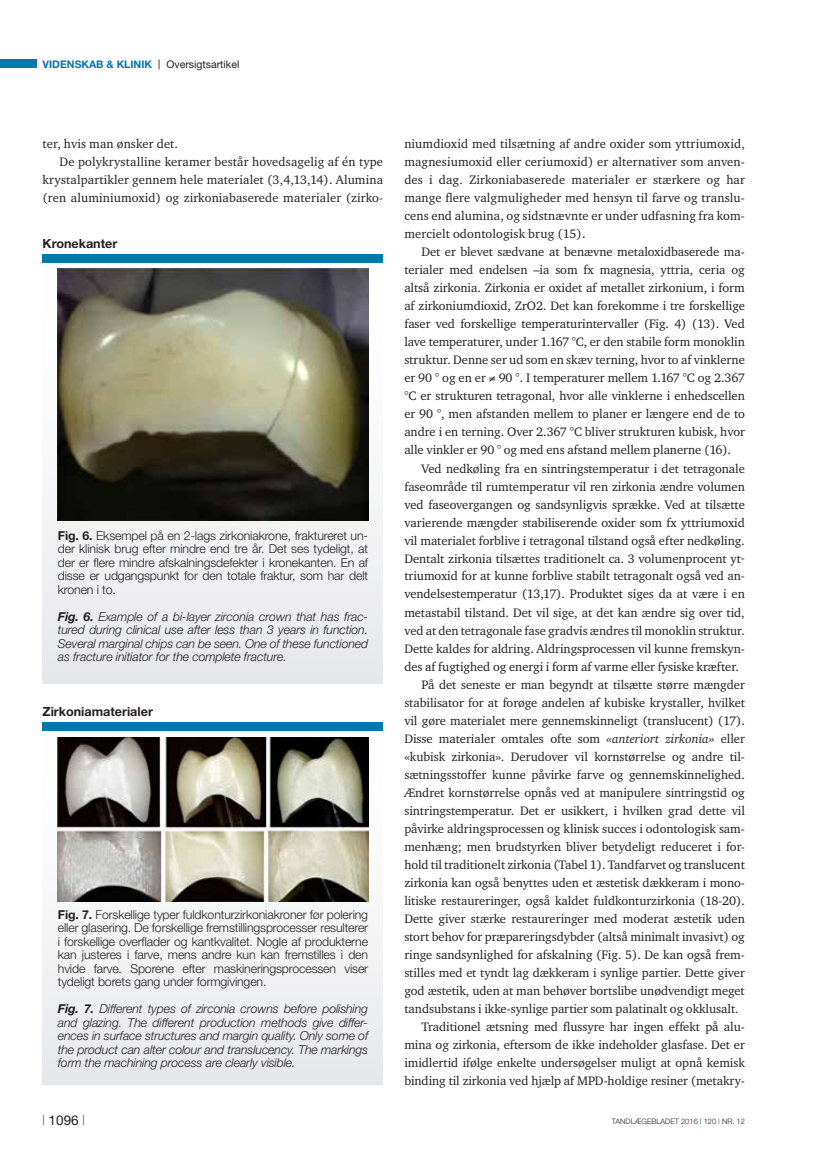
<style>
.page{position:relative;width:830px;height:1157px;background:#fff}
.page>*{position:absolute;margin:0;border:0;box-sizing:border-box;transform-origin:0 0}
.t1{font:13.5px "Helvetica Neue";color:#231f20}
.t2{font:12.6px/18px "Charter ITC";letter-spacing:-.005em;color:#231f20;text-align:justify}
.t3{font:700 12.6px "Helvetica Neue";color:#231f20}
.t4{font:300 12.3px/13.5px "Helvetica Neue";letter-spacing:-.01em;color:#231f20;text-align:justify}
.t5{font:italic 300 12.3px/13.5px "Helvetica Neue";letter-spacing:-.01em;color:#231f20;text-align:justify}
.t6{font:700 10.5px "Helvetica Neue";color:#0078ae}
.t7{font:300 7.5px "Helvetica Neue";color:#231f20}
.s1{font-family:"Arial";font-weight:400;color:#231f20}
.s2{font-weight:400;color:#231f20}
.s3{font-weight:700}
.s4{font-style:italic}
.s5{font-weight:400;color:#0078ae}
</style>
<div class="page">
<div style="left:0;top:60px;width:37px;height:8px;background:#0078ae"></div>
<svg style="left:43px;top:262px;width:340px;height:422px;fill:#eeeef0"></svg>
<div style="left:43px;top:254px;width:340px;height:8px;background:#0078ae"></div>
<img style="left:58px;top:269px;width:310px;height:252px">
<div style="left:43px;top:725px;width:340px;height:359px;background:linear-gradient(to bottom,#f5f4f4,#eaebed)"></div>
<div style="left:43px;top:722px;width:340px;height:8px;background:#0078ae"></div>
<img style="left:58px;top:737px;width:310px;height:164px">
<p class="t6" style="left:43px;top:58px;width:198px">VIDENSKAB &amp; KLINIK <span class="s1">|</span> <span class="s2">Oversigtsartikel</span></p>
<p class="t2" style="left:43px;top:135px;width:137px">ter, hvis man ønsker det.</p>
<p class="t2" style="left:60px;top:153px;width:325px">De polykrystalline keramer består hovedsagelig af én type</p>
<p class="t2" style="left:43px;top:171px;width:342px">krystalpartikler gennem hele materialet (3,4,13,14). Alumina</p>
<p class="t2" style="left:43px;top:189px;width:342px">(ren aluminiumoxid) og zirkoniabaserede materialer (zirko-</p>
<p class="t3" style="left:43px;top:236px;width:76px">Kronekanter</p>
<p class="t4" style="left:58px;top:528px;width:311px"><span class="s3">Fig. 6.</span> Eksempel på en 2-lags zirkoniakrone, fraktureret un&shy;der klinisk brug efter mindre end tre år. Det ses tydeligt, at der er flere mindre afskalningsdefekter i kronekanten. En af disse er udgangspunkt for den totale fraktur, som har delt kronen i to.</p>
<p class="t5" style="left:58px;top:609px;width:312px"><span class="s3">Fig. 6.</span> Example of a bi-layer zirconia crown that has frac&shy;tured during clinical use after less than 3 years in function.<br>Several marginal chips can be seen. One of these functioned as fracture initiator for the complete fracture.</p>
<p class="t3" style="left:43px;top:704px;width:112px">Zirkoniamaterialer</p>
<p class="t4" style="left:58px;top:907px;width:311px"><span class="s3">Fig. 7.</span> Forskellige typer fuldkonturzirkoniakroner før polering eller glasering. De forskellige fremstillingsprocesser resulterer i forskellige overflader og kantkvalitet. Nogle af produkterne kan justeres i farve, mens andre kun kan fremstilles i den hvide farve. Sporene efter maskineringsprocessen viser tydeligt borets gang under formgivingen.</p>
<p class="t5" style="left:58px;top:1002px;width:312px"><span class="s3">Fig. 7.</span> Different types of zirconia crowns before polishing and glazing. The different production methods give differ&shy;ences in surface structures and margin quality. Only some of the product can alter colour and translucency. The markings form the machining process are clearly visible.</p>
<p class="t2" style="left:404px;top:135px;width:342px">niumdioxid med tilsætning af andre oxider som yttriumoxid, magnesiumoxid eller ceriumoxid) er alternativer som anven&shy;des i dag. Zirkoniabaserede materialer er stærkere og har mange flere valgmuligheder med hensyn til farve og translu&shy;cens end alumina, og sidstnævnte er under udfasning fra kom&shy;mercielt odontologisk brug (15).</p>
<p class="t2" style="left:404px;top:243px;width:342px;text-indent:17px">Det er blevet sædvane at benævne metaloxidbaserede ma&shy;terialer med endelsen –ia som fx magnesia, yttria, ceria og altså zirkonia. Zirkonia er oxidet af metallet zirkonium, i form af zirkoniumdioxid, ZrO2. Det kan forekomme i tre forskellige faser ved forskellige temperaturintervaller (Fig. 4) (13). Ved lave temperaturer, under 1.167 °C, er den stabile form monoklin struktur. Denne ser ud som en skæv terning, hvor to af vinklerne er 90 ° og en er ≠ 90 °. I temperaturer mellem 1.167 °C og 2.367 °C er strukturen tetragonal, hvor alle vinklerne i enhedscellen er 90 °, men afstanden mellem to planer er længere end de to andre i en terning. Over 2.367 °C bliver strukturen kubisk, hvor alle vinkler er 90 ° og med ens afstand mellem planerne (16).</p>
<p class="t2" style="left:421px;top:459px;width:325px">Ved nedkøling fra en sintringstemperatur i det tetragonale</p>
<p class="t2" style="left:404px;top:477px;width:342px">faseområde til rumtemperatur vil ren zirkonia ændre volumen</p>
<p class="t2" style="left:404px;top:495px;width:342px">ved faseovergangen og sandsynligvis sprække. Ved at tilsætte</p>
<p class="t2" style="left:404px;top:513px;width:342px">varierende mængder stabiliserende oxider som fx yttriumoxid</p>
<p class="t2" style="left:404px;top:531px;width:342px">vil materialet forblive i tetragonal tilstand også efter nedkøling.</p>
<p class="t2" style="left:404px;top:549px;width:342px">Dentalt zirkonia tilsættes traditionelt ca. 3 volumenprocent yt-</p>
<p class="t2" style="left:404px;top:567px;width:342px">triumoxid for at kunne forblive stabilt tetragonalt også ved an-</p>
<p class="t2" style="left:404px;top:585px;width:342px">vendelsestemperatur (13,17). Produktet siges da at være i en</p>
<p class="t2" style="left:404px;top:603px;width:342px">metastabil tilstand. Det vil sige, at det kan ændre sig over tid,</p>
<p class="t2" style="left:404px;top:621px;width:342px">ved at den tetragonale fase gradvis ændres til monoklin struktur.</p>
<p class="t2" style="left:404px;top:639px;width:342px">Dette kaldes for aldring. Aldringsprocessen vil kunne fremskyn-</p>
<p class="t2" style="left:404px;top:657px;width:336px">des af fugtighed og energi i form af varme eller fysiske kræfter.</p>
<p class="t2" style="left:421px;top:675px;width:325px">På det seneste er man begyndt at tilsætte større mængder</p>
<p class="t2" style="left:404px;top:693px;width:342px">stabilisator for at forøge andelen af kubiske krystaller, hvilket</p>
<p class="t2" style="left:404px;top:711px;width:342px">vil gøre materialet mere gennemskinneligt (translucent) (17).</p>
<p class="t2" style="left:404px;top:729px;width:342px">Disse materialer omtales ofte som <span class="s4">«anteriort zirkonia»</span> eller</p>
<p class="t2" style="left:404px;top:747px;width:342px">«kubisk zirkonia». Derudover vil kornstørrelse og andre til-</p>
<p class="t2" style="left:404px;top:765px;width:342px">sætningsstoffer kunne påvirke farve og gennemskinnelighed.</p>
<p class="t2" style="left:404px;top:783px;width:342px">Ændret kornstørrelse opnås ved at manipulere sintringstid og</p>
<p class="t2" style="left:404px;top:801px;width:342px">sintringstemperatur. Det er usikkert, i hvilken grad dette vil</p>
<p class="t2" style="left:404px;top:819px;width:342px">påvirke aldringsprocessen og klinisk succes i odontologisk sam-</p>
<p class="t2" style="left:404px;top:837px;width:342px">menhæng; men brudstyrken bliver betydeligt reduceret i for-</p>
<p class="t2" style="left:404px;top:855px;width:342px">hold til traditionelt zirkonia (Tabel 1). Tandfarvet og translucent</p>
<p class="t2" style="left:404px;top:873px;width:342px">zirkonia kan også benyttes uden et æstetisk dækkeram i mono-</p>
<p class="t2" style="left:404px;top:891px;width:342px">litiske restaureringer, også kaldet fuldkonturzirkonia (18-20).</p>
<p class="t2" style="left:404px;top:909px;width:342px">Dette giver stærke restaureringer med moderat æstetik uden</p>
<p class="t2" style="left:404px;top:927px;width:342px">stort behov for præpareringsdybder (altså minimalt invasivt) og</p>
<p class="t2" style="left:404px;top:945px;width:342px">ringe sandsynlighed for afskalning (Fig. 5). De kan også frem-</p>
<p class="t2" style="left:404px;top:963px;width:342px">stilles med et tyndt lag dækkeram i synlige partier. Dette giver</p>
<p class="t2" style="left:404px;top:981px;width:342px">god æstetik, uden at man behøver bortslibe unødvendigt meget</p>
<p class="t2" style="left:404px;top:999px;width:336px">tandsubstans i ikke-synlige partier som palatinalt og okklusalt.</p>
<p class="t2" style="left:421px;top:1017px;width:325px">Traditionel ætsning med flussyre har ingen effekt på alu-</p>
<p class="t2" style="left:404px;top:1035px;width:342px">mina og zirkonia, eftersom de ikke indeholder glasfase. Det er</p>
<p class="t2" style="left:404px;top:1053px;width:342px">imidlertid ifølge enkelte undersøgelser muligt at opnå kemisk</p>
<p class="t2" style="left:404px;top:1071px;width:342px">binding til zirkonia ved hjælp af MPD-holdige resiner (metakry-</p>
<p class="t1" style="left:43px;top:1112px;width:44px"><sup>|</sup> 1096 <sup>|</sup></p>
<p class="t7" style="left:611px;top:1116px;width:134px">TANDLÆGEBLADET 2016 <span class="s5">|</span> 120 <span class="s5">|</span> NR. 12</p>
</div>
